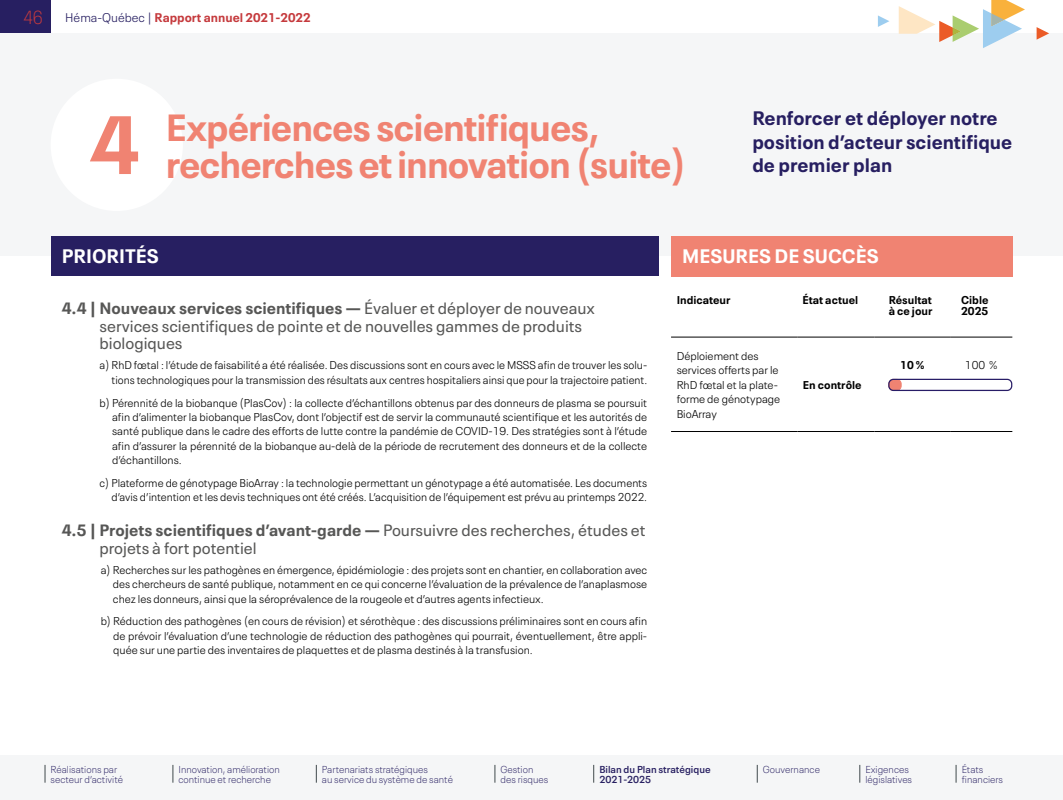
<style>
.page{position:relative;width:1063px;height:800px;background:#fff}
.page>*{position:absolute;margin:0;border:0;box-sizing:border-box;transform-origin:0 0}
.t1{font:37.5px/37.5px "Neue Plak Text Variable";letter-spacing:-.025em;color:#f08372;text-align:center}
.t2{font:700 19.38px/23.2px "Neue Plak Text";color:#271f61}
.t3{font:700 19.38px "Neue Plak Text";color:#fff}
.t4{font:16.25px/17.5px "Neue Plak Text";color:#575756}
.t5{font:700 12.5px "Neue Plak Text";color:#c53a3d}
.t6{font:300 11.25px/14.4px "Neue Plak Text";color:#000;text-align:justify}
.t7{font:700 11.25px "Neue Plak Text";color:#000}
.t8{font:100 10px/10px "Neue Plak Text";color:#271f61}
.t9{font:600 10px/10px "Neue Plak Text";color:#271f61}
.s1{font-family:"Neue Plak";font-weight:300;font-stretch:condensed;font-size:18.75px}
.s2{font-weight:300;color:#271f61}
.s3{font-size:81.81px}
.s4{font-weight:700}
</style>
<div class="page">
<div style="left:0;top:0;width:51px;height:34px;background:#271f61"></div>
<div style="left:0;top:755px;width:1062px;height:45px;background:#f5f6f7"></div>
<svg style="left:45px;top:765px;width:1px;height:18px"></svg>
<svg style="left:173px;top:765px;width:1px;height:18px"></svg>
<svg style="left:316px;top:765px;width:1px;height:18px"></svg>
<svg style="left:495px;top:765px;width:1px;height:18px"></svg>
<svg style="left:593px;top:765px;width:1px;height:18px"></svg>
<svg style="left:757px;top:765px;width:1px;height:18px"></svg>
<svg style="left:859px;top:765px;width:1px;height:18px"></svg>
<svg style="left:955px;top:765px;width:1px;height:18px"></svg>
<div style="left:0;top:34px;width:1062px;height:222px;background:#f5f6f7"></div>
<div style="left:51px;top:79px;width:132px;height:132px;background:#fff;border-radius:50%"></div>
<div style="left:51px;top:236px;width:607px;height:40px;background:#271f61"></div>
<div style="left:671px;top:236px;width:341px;height:41px;background:#f08372"></div>
<hr style="left:671px;top:431px;width:126px;height:1px;background:#000">
<hr style="left:797px;top:431px;width:77px;height:1px;background:#000">
<hr style="left:874px;top:431px;width:76px;height:1px;background:#000">
<hr style="left:950px;top:431px;width:62px;height:1px;background:#000">
<hr style="left:671px;top:337px;width:126px;height:1px;background:#000">
<hr style="left:797px;top:337px;width:77px;height:1px;background:#000">
<hr style="left:874px;top:337px;width:76px;height:1px;background:#000">
<hr style="left:950px;top:337px;width:62px;height:1px;background:#000">
<div style="left:888px;top:379px;width:13px;height:11px;background:#f08372;border-radius:5px"></div>
<div style="left:888px;top:379px;width:13px;height:12px;border:1px solid #f08372;border-radius:5px"></div>
<div style="left:888px;top:379px;width:124px;height:12px;border:1px solid #281d67;border-radius:5px"></div>
<svg style="left:1036px;top:27px;width:13px;height:13px"></svg>
<svg style="left:878px;top:15px;width:11px;height:12px"></svg>
<svg style="left:898px;top:0;width:127px;height:48px"></svg>
<p class="t5" style="left:24px;top:7px;width:288px"><span class="s1">46</span> <span class="s2">Héma-Québec |</span> Rapport annuel 2021-2022</p>
<h1 class="t1" style="left:90px;top:105px;width:598px">Expériences scientifiques,<br><span class="s3">4</span> recherches et innovation (suite)</h1>
<h2 class="t2" style="left:752px;top:105px;width:261px">Renforcer et déployer notre position d’acteur scientifique de premier plan</h2>
<h2 class="t3" style="left:62px;top:240px;width:98px">PRIORITÉS</h2>
<h3 class="t4" style="left:99px;top:298px;width:497px;text-indent:-38px"><span class="s4">4.4 | Nouveaux services scientifiques —</span> Évaluer et déployer de nouveaux services scientifiques de pointe et de nouvelles gammes de produits biologiques</h3>
<p class="t6" style="left:99px;top:357px;width:549px;text-align:right">a) RhD fœtal : l’étude de faisabilité a été réalisée. Des discussions sont en cours avec le MSSS afin de trouver les solu‑ tions technologiques pour la transmission des résultats aux centres hospitaliers ainsi que pour la trajectoire patient.</p>
<p class="t6" style="left:112px;top:394px;width:536px;text-indent:-13px">b) Pérennité de la biobanque (PlasCov) : la collecte d’échantillons obtenus par des donneurs de plasma se poursuit afin d’alimenter la biobanque PlasCov, dont l’objectif est de servir la communauté scientifique et les autorités de santé publique dans le cadre des efforts de lutte contre la pandémie de COVID‑19. Des stratégies sont à l’étude afin d’assurer la pérennité de la biobanque au-delà de la période de recrutement des donneurs et de la collecte d’échantillons.</p>
<p class="t6" style="left:99px;top:475px;width:549px;text-align:right">c) Plateforme de génotypage BioArray : la technologie permettant un génotypage a été automatisée. Les documents d’avis d’intention et les devis techniques ont été créés. L’acquisition de l’équipement est prévu au printemps 2022.</p>
<h3 class="t4" style="left:99px;top:520px;width:547px;text-indent:-38px"><span class="s4">4.5 | Projets scientifiques d’avant-garde —</span> Poursuivre des recherches, études et projets à fort potentiel</h3>
<p class="t6" style="left:113px;top:562px;width:536px;text-indent:-12px">a) Recherches sur les pathogènes en émergence, épidémiologie : des projets sont en chantier, en collaboration avec des chercheurs de santé publique, notamment en ce qui concerne l’évaluation de la prévalence de l’anaplasmose chez les donneurs, ainsi que la séroprévalence de la rougeole et d’autres agents infectieux.</p>
<p class="t6" style="left:113px;top:613px;width:535px;text-indent:-13px">b) Réduction des pathogènes (en cours de révision) et sérothèque : des discussions préliminaires sont en cours afin de prévoir l’évaluation d’une technologie de réduction des pathogènes qui pourrait, éventuellement, être appli‑ quée sur une partie des inventaires de plaquettes et de plasma destinés à la transfusion.</p>
<h2 class="t3" style="left:682px;top:240px;width:198px">MESURES DE SUCCÈS</h2>
<p class="t7" style="left:676px;top:291px;width:55px">Indicateur</p>
<p class="t7" style="left:802px;top:291px;width:57px">État actuel</p>
<p class="t7" style="left:888px;top:291px;width:45px">Résultat</p>
<p class="t7" style="left:961px;top:291px;width:29px">Cible</p>
<p class="t7" style="left:888px;top:302px;width:45px">à ce jour</p>
<p class="t7" style="left:961px;top:302px;width:29px">2025</p>
<p class="t6" style="left:676px;top:348px;width:105px;text-align:left">Déploiement des services offerts par le<br>RhD fœtal et la plate‑ forme de génotypage<br>BioArray</p>
<p class="t7" style="left:900px;top:355px;width:26px">10 %</p>
<p class="t6" style="left:964px;top:356px;width:34px">100 %</p>
<p class="t7" style="left:803px;top:375px;width:60px">En contrôle</p>
<p class="t8" style="left:51px;top:763px;width:74px">Réalisations par secteur d’activité</p>
<p class="t8" style="left:178px;top:763px;width:103px">Innovation, amélioration continue et recherche</p>
<p class="t8" style="left:322px;top:763px;width:132px">Partenariats stratégiques<br>au service du système de santé</p>
<p class="t8" style="left:500px;top:763px;width:49px">Gestion des risques</p>
<p class="t9" style="left:599px;top:763px;width:113px">Bilan du Plan stratégique<br>2021-2025</p>
<p class="t8" style="left:763px;top:763px;width:59px">Gouvernance</p>
<p class="t8" style="left:865px;top:763px;width:48px">Exigences législatives</p>
<p class="t8" style="left:961px;top:763px;width:43px">États financiers</p>
</div>
